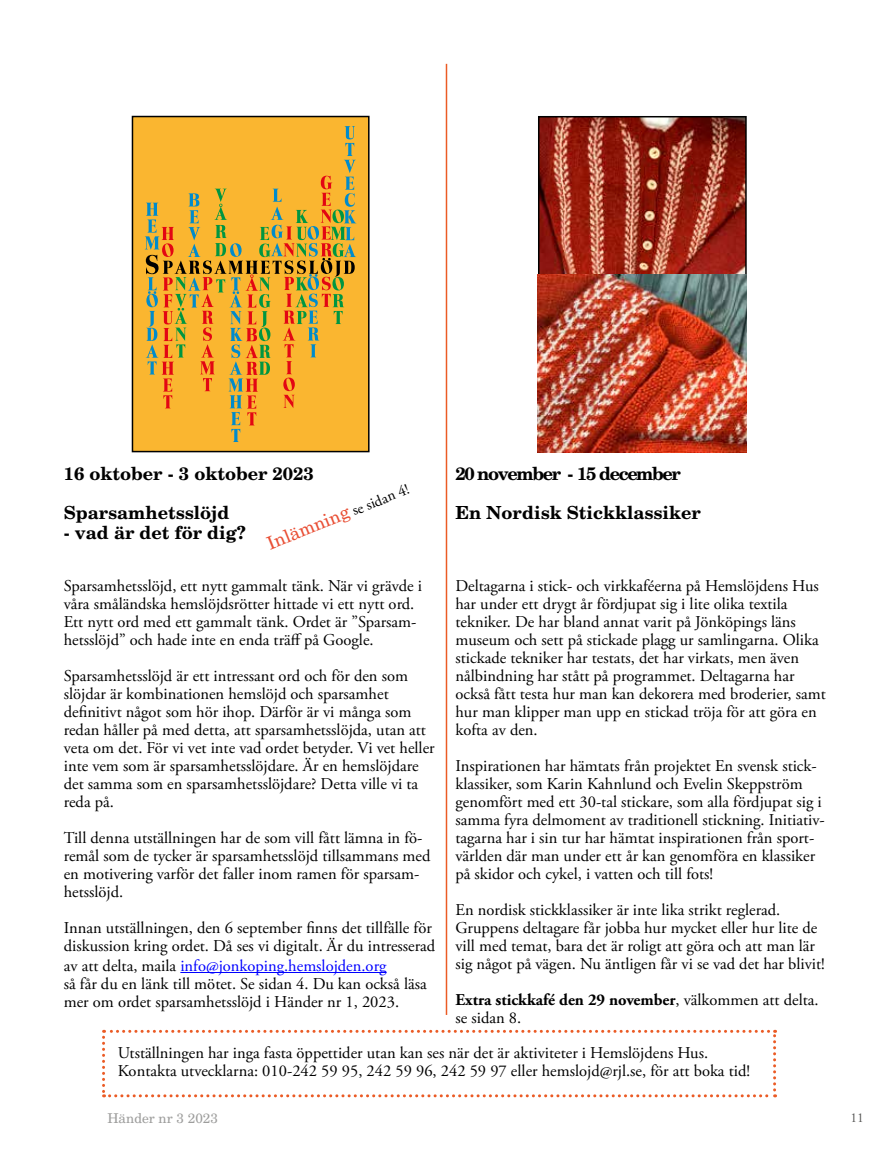
<style>
.page{position:relative;width:893px;height:1149px;background:#fff}
.page>*{position:absolute;margin:0;border:0;box-sizing:border-box;transform-origin:0 0}
.t1{font:700 18px/39px "New Century Schlbk LT Std";color:#000}
.t2{font:18px "New Century Schlbk LT Std";color:#e94f35}
.t3{font:16.5px/18px "Adobe Garamond Pro";color:#000}
.t4{font:13.5px "New Century Schlbk LT Std";color:#9d9d9c}
.t5{font:13.5px "Adobe Garamond Pro";color:#575756}
.s1{font-family:"Adobe Garamond Pro";font-size:15.15px;color:#000}
.s2{color:#00f}
.s3{font-weight:700}
</style>
<div class="page">
<div style="left:132px;top:116px;width:237px;height:335px;background:#fab630"></div>
<div style="left:132px;top:116px;width:238px;height:336px;border:2px solid #000"></div>
<img style="left:541px;top:119px;width:203px;height:155px">
<div style="left:538px;top:116px;width:209px;height:336px;border:2px solid #000"></div>
<svg style="left:102px;top:1029px;width:674px;height:67px"></svg>
<hr style="left:180px;top:971px;width:206px;height:1px;background:#00f">
<hr style="left:446px;top:64px;width:1px;height:950px;background:#eb5b25">
<svg style="left:145px;top:126px;width:211px;height:316px"></svg>
<img style="left:538px;top:274px;width:209px;height:178px">
<p class="t1" style="left:64px;top:454px;width:252px">16 oktober - 3 oktober 2023<br>Sparsamhetsslöjd</p>
<p class="t1" style="left:64px;top:512px;width:184px">- vad är det för dig?</p>
<p class="t2" style="left:264px;top:533px;width:153px;rotate:-22deg">Inlämning <span class="s1">se sidan 4!</span></p>
<p class="t3" style="left:64px;top:577px;width:360px">Sparsamhetsslöjd, ett nytt gammalt tänk. När vi grävde i våra småländska hemslöjdsrötter hittade vi ett nytt ord.<br>Ett nytt ord med ett gammalt tänk. Ordet är ”Sparsam&shy;hetsslöjd” och hade inte en enda träff på Google.</p>
<p class="t3" style="left:64px;top:667px;width:372px">Sparsamhetsslöjd är ett intressant ord och för den som slöjdar är kombinationen hemslöjd och sparsamhet definitivt något som hör ihop. Därför är vi många som redan håller på med detta, att sparsamhetsslöjda, utan att veta om det. För vi vet inte vad ordet betyder. Vi vet heller inte vem som är sparsamhetsslöjdare. Är en hemslöjdare det samma som en sparsamhetsslöjdare? Detta ville vi ta reda på.</p>
<p class="t3" style="left:64px;top:829px;width:368px">Till denna utställningen har de som vill fått lämna in fö&shy;remål som de tycker är sparsamhetsslöjd tillsammans med en motivering varför det faller inom ramen för sparsam&shy;hetsslöjd.</p>
<p class="t3" style="left:64px;top:919px;width:373px">Innan utställningen, den 6 september finns det tillfälle för diskussion kring ordet. Då ses vi digitalt. Är du intresserad</p>
<p class="t3" style="left:64px;top:956px;width:364px">av att delta, maila <span class="s2">info@jonkoping.hemslojden.org<br></span>så får du en länk till mötet. Se sidan 4. Du kan också läsa mer om ordet sparsamhetsslöjd i Händer nr 1, 2023.</p>
<p class="t1" style="left:455px;top:454px;width:247px">20 november - 15 december<br>En Nordisk Stickklassiker</p>
<p class="t3" style="left:455px;top:577px;width:372px">Deltagarna i stick- och virkkaféerna på Hemslöjdens Hus har under ett drygt år fördjupat sig i lite olika textila tekniker. De har bland annat varit på Jönköpings läns museum och sett på stickade plagg ur samlingarna. Olika stickade tekniker har testats, det har virkats, men även nålbindning har stått på programmet. Deltagarna har också fått testa hur man kan dekorera med broderier, samt hur man klipper man upp en stickad tröja för att göra en kofta av den.</p>
<p class="t3" style="left:455px;top:757px;width:371px">Inspirationen har hämtats från projektet En svensk stick&shy;klassiker, som Karin Kahnlund och Evelin Skeppström genomfört med ett 30-tal stickare, som alla fördjupat sig i samma fyra delmoment av traditionell stickning. Initiativ&shy;tagarna har i sin tur har hämtat inspirationen från sport&shy;världen där man under ett år kan genomföra en klassiker på skidor och cykel, i vatten och till fots!</p>
<p class="t3" style="left:455px;top:901px;width:371px">En nordisk stickklassiker är inte lika strikt reglerad.<br>Gruppens deltagare får jobba hur mycket eller hur lite de vill med temat, bara det är roligt att göra och att man lär sig något på vägen. Nu äntligen får vi se vad det har blivit!</p>
<p class="t3" style="left:455px;top:991px;width:365px"><span class="s3">Extra stickkafé den 29 november</span>, välkommen att delta. se sidan 8.</p>
<p class="t3" style="left:118px;top:1043px;width:634px">Utställningen har inga fasta öppettider utan kan ses när det är aktiviteter i Hemslöjdens Hus.<br>Kontakta utvecklarna: 010-242 59 95, 242 59 96, 242 59 97 eller hemslojd@rjl.se, för att boka tid!</p>
<p class="t4" style="left:107px;top:1109px;width:112px">Händer nr 3 2023</p>
<p class="t5" style="left:850px;top:1108px;width:15px">11</p>
</div>
